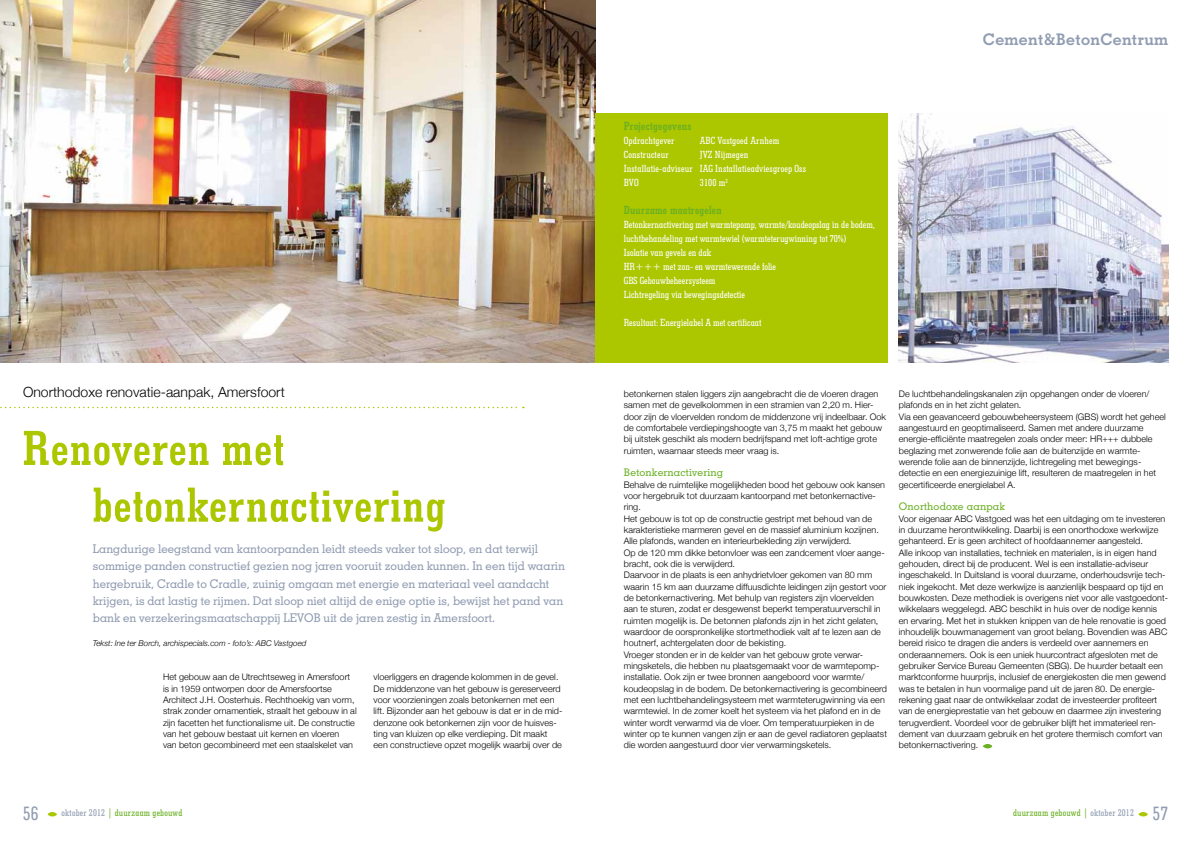
<style>
.page{position:relative;width:1191px;height:842px;background:#fff}
.page>*{position:absolute;margin:0;border:0;box-sizing:border-box;transform-origin:0 0}
.t1{font:700 condensed 50px/56.7px "Geometric Slab 703 BT";letter-spacing:.02em;color:#acc600}
.t2{font:500 condensed 20px "Geometric Slab 703 BT";color:#909cb1}
.t3{font:700 16px "Geometric Slab 703 BT";letter-spacing:.02em;color:#909cb1}
.t4{font:300 14px "Helvetica Neue";color:#000}
.t5{font:500 12px/17px "Geometric Slab 703 BT";letter-spacing:.005em;color:#909cb1}
.t6{font:700 condensed 12px "Geometric Slab 703 BT";letter-spacing:.02em;color:#6ab023}
.t7{font:500 condensed 10.5px/14px "Geometric Slab 703 BT";color:#fff}
.t8{font:500 10.5px "Geometric Slab 703 BT";letter-spacing:.02em;color:#6ab023}
.t9{font:500 condensed 10px "Geometric Slab 703 BT";letter-spacing:.02em;color:#6ab023}
.t10{font:300 9px/11.3px "Helvetica Neue";letter-spacing:.005em;color:#000}
.t11{font:italic 300 8px "Helvetica Neue";letter-spacing:.005em;color:#000}
.s1{color:#909cb1}
</style>
<div class="page">
<svg style="left:1138px;top:812px;width:9px;height:4px"></svg>
<svg style="left:48px;top:812px;width:9px;height:4px"></svg>
<img style="left:0;top:0;width:595px;height:363px">
<svg style="left:0;top:407px;width:524px;height:1px"></svg>
<div style="left:595px;top:113px;width:292px;height:250px;background:#acc600"></div>
<svg style="left:983px;top:744px;width:9px;height:4px"></svg>
<img style="left:899px;top:113px;width:269px;height:250px">
<h3 class="t4" style="left:23px;top:383px;width:263px">Onorthodoxe renovatie-aanpak, Amersfoort</h3>
<h1 class="t1" style="left:93px;top:418px;width:354px;text-indent:-70px">Renoveren met betonkernactivering</h1>
<p class="t5" style="left:93px;top:541px;width:473px">Langdurige leegstand van kantoorpanden leidt steeds vaker tot sloop, en dat terwijl sommige panden constructief gezien nog jaren vooruit zouden kunnen. In een tijd waarin hergebruik, Cradle to Cradle, zuinig omgaan met energie en materiaal veel aandacht krijgen, is dat lastig te rijmen. Dat sloop niet altijd de enige optie is, bewijst het pand van bank en verzekeringsmaatschappij LEVOB uit de jaren zestig in Amersfoort.</p>
<p class="t11" style="left:93px;top:639px;width:215px">Tekst: Ine ter Borch, archispecials.com - foto’s: ABC Vastgoed</p>
<p class="t10" style="left:163px;top:671px;width:195px">Het gebouw aan de Utrechtseweg in Amersfoort is in 1959 ontworpen door de Amersfoortse Architect J.H. Oosterhuis. Rechthoekig van vorm, strak zonder ornamentiek, straalt het gebouw in al zijn facetten het functionalisme uit. De constructie van het gebouw bestaat uit kernen en vloeren<br>van beton gecombineerd met een staalskelet van</p>
<p class="t10" style="left:373px;top:671px;width:190px">vloerliggers en dragende kolommen in de gevel.<br>De middenzone van het gebouw is gereserveerd voor voorzieningen zoals betonkernen met een lift. Bijzonder aan het gebouw is dat er in de mid&shy;denzone ook betonkernen zijn voor de huisves&shy;ting van kluizen op elke verdieping. Dit maakt een constructieve opzet mogelijk waarbij over de</p>
<h3 class="t3" style="left:983px;top:30px;width:187px">Cement&amp;BetonCentrum</h3>
<h3 class="t6" style="left:624px;top:119px;width:69px">Projectgegevens</h3>
<p class="t7" style="left:624px;top:134px;width:52px">Opdrachtgever</p>
<p class="t7" style="left:700px;top:134px;width:81px">ABC Vastgoed Arnhem</p>
<p class="t7" style="left:624px;top:148px;width:46px">Constructeur</p>
<p class="t7" style="left:624px;top:148px;width:184px;text-indent:76px">JVZ Nijmegen<br>Installatie-adviseur IAG Installatieadviesgroep Oss<br>BVO</p>
<p class="t7" style="left:700px;top:176px;width:30px">3100 m<sup>2</sup></p>
<h3 class="t6" style="left:624px;top:203px;width:99px">Duurzame maatregelen</h3>
<p class="t7" style="left:624px;top:218px;width:253px">Betonkernactivering met warmtepomp, warmte/koudeopslag in de bodem, luchtbehandeling met warmtewiel (warmteterugwinning tot 70%)<br>Isolatie van gevels en dak<br>HR+++ met zon- en warmtewerende folie<br>GBS Gebouwbeheersysteem<br>Lichtregeling via bewegingsdetectie</p>
<p class="t7" style="left:624px;top:316px;width:139px">Resultaat: Energielabel A met certificaat</p>
<p class="t10" style="left:624px;top:388px;width:264px">betonkernen stalen liggers zijn aangebracht die de vloeren dragen samen met de gevelkolommen in een stramien van 2,20 m. Hier&shy;door zijn de vloervelden rondom de middenzone vrij indeelbaar. Ook de comfortabele verdiepingshoogte van 3,75 m maakt het gebouw bij uitstek geschikt als modern bedrijfspand met loft-achtige grote ruimten, waarnaar steeds meer vraag is.</p>
<p class="t8" style="left:624px;top:466px;width:101px">Betonkernactivering</p>
<p class="t10" style="left:624px;top:479px;width:265px">Behalve de ruimtelijke mogelijkheden bood het gebouw ook kansen voor hergebruik tot duurzaam kantoorpand met betonkernactive&shy;ring.<br>Het gebouw is tot op de constructie gestript met behoud van de karakteristieke marmeren gevel en de massief aluminium kozijnen.<br>Alle plafonds, wanden en interieurbekleding zijn verwijderd.<br>Op de 120 mm dikke betonvloer was een zandcement vloer aange&shy;bracht, ook die is verwijderd.<br>Daarvoor in de plaats is een anhydrietvloer gekomen van 80 mm waarin 15 km aan duurzame diffuusdichte leidingen zijn gestort voor de betonkernactivering. Met behulp van registers zijn vloervelden aan te sturen, zodat er desgewenst beperkt temperatuurverschil in ruimten mogelijk is. De betonnen plafonds zijn in het zicht gelaten, waardoor de oorspronkelijke stortmethodiek valt af te lezen aan de houtnerf, achtergelaten door de bekisting.<br>Vroeger stonden er in de kelder van het gebouw grote verwar&shy;mingsketels, die hebben nu plaatsgemaakt voor de warmtepomp&shy;installatie. Ook zijn er twee bronnen aangeboord voor warmte/ koudeopslag in de bodem. De betonkernactivering is gecombineerd met een luchtbehandelingsysteem met warmteterugwinning via een warmtewiel. In de zomer koelt het systeem via het plafond en in de winter wordt verwarmd via de vloer. Om temperatuurpieken in de winter op te kunnen vangen zijn er aan de gevel radiatoren geplaatst die worden aangestuurd door vier verwarmingsketels.</p>
<p class="t10" style="left:899px;top:388px;width:268px">De luchtbehandelingskanalen zijn opgehangen onder de vloeren/ plafonds en in het zicht gelaten.<br>Via een geavanceerd gebouwbeheersysteem (GBS) wordt het geheel aangestuurd en geoptimaliseerd. Samen met andere duurzame energie-efficiënte maatregelen zoals onder meer: HR+++ dubbele beglazing met zonwerende folie aan de buitenzijde en warmte&shy;werende folie aan de binnenzijde, lichtregeling met bewegings&shy;detectie en een energiezuinige lift, resulteren de maatregelen in het gecertificeerde energielabel A.</p>
<p class="t8" style="left:899px;top:500px;width:108px">Onorthodoxe aanpak</p>
<p class="t10" style="left:899px;top:513px;width:271px">Voor eigenaar ABC Vastgoed was het een uitdaging om te investeren in duurzame herontwikkeling. Daarbij is een onorthodoxe werkwijze gehanteerd. Er is geen architect of hoofdaannemer aangesteld.<br>Alle inkoop van installaties, techniek en materialen, is in eigen hand gehouden, direct bij de producent. Wel is een installatie-adviseur ingeschakeld. In Duitsland is vooral duurzame, onderhoudsvrije tech&shy;niek ingekocht. Met deze werkwijze is aanzienlijk bespaard op tijd en bouwkosten. Deze methodiek is overigens niet voor alle vastgoedont&shy;wikkelaars weggelegd. ABC beschikt in huis over de nodige kennis en ervaring. Met het in stukken knippen van de hele renovatie is goed inhoudelijk bouwmanagement van groot belang. Bovendien was ABC bereid risico te dragen die anders is verdeeld over aannemers en onderaannemers. Ook is een uniek huurcontract afgesloten met de gebruiker Service Bureau Gemeenten (SBG). De huurder betaalt een marktconforme huurprijs, inclusief de energiekosten die men gewend was te betalen in hun voormalige pand uit de jaren 80. De energie&shy;rekening gaat naar de ontwikkelaar zodat de investeerder profiteert van de energieprestatie van het gebouw en daarmee zijn investering terugverdient. Voordeel voor de gebruiker blijft het immaterieel ren&shy;dement van duurzaam gebruik en het grotere thermisch comfort van betonkernactivering.</p>
<h2 class="t2" style="left:23px;top:801px;width:17px">56</h2>
<h2 class="t2" style="left:1152px;top:801px;width:17px">57</h2>
<p class="t9" style="left:61px;top:807px;width:122px"><span class="s1">oktober 2012</span> | duurzaam gebouwd</p>
<p class="t9" style="left:1013px;top:807px;width:122px">duurzaam gebouwd | <span class="s1">oktober 2012</span></p>
</div>
